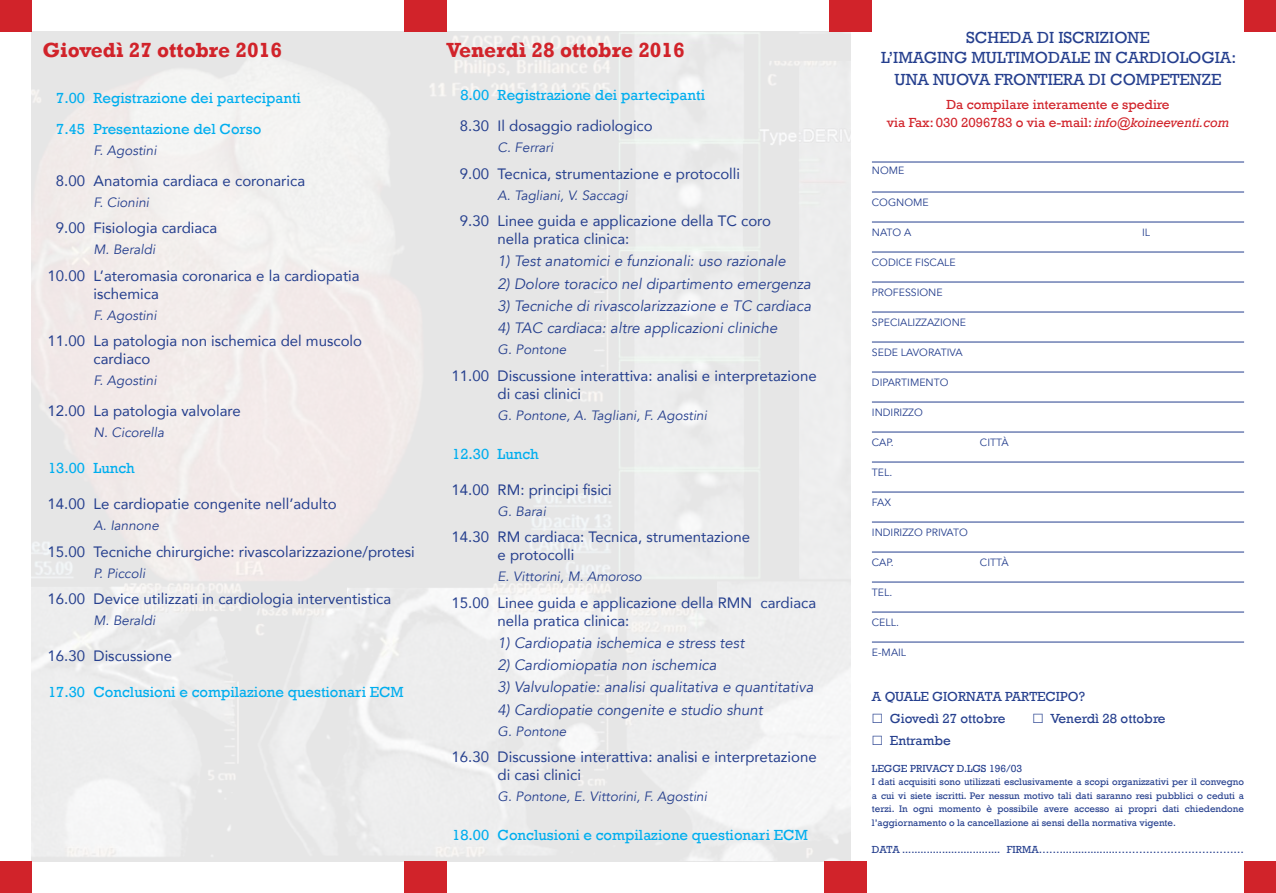
<style>
.page{position:relative;width:1276px;height:893px;background:#fff}
.page>*{position:absolute;margin:0;border:0;box-sizing:border-box;transform-origin:0 0}
.t1{font:700 21px "Rockwell";color:#d1232a}
.t2{font:16.5px/21.6px "Rockwell";color:#253f8e;text-align:center}
.t3{font:15px "Avenir";color:#253f8e}
.t4{font:italic 15px "Avenir";color:#253f8e}
.t5{font:15px "Rockwell";color:#00aeef}
.t6{font:italic 13.5px "Avenir";color:#253f8e}
.t7{font:13.5px "Rockwell";color:#d1232a}
.t8{font:13.5px "Rockwell";color:#253f8e}
.t9{font:10.5px "Avenir";color:#253f8e}
.t10{font:10.5px "Rockwell";color:#253f8e}
.t11{font:9.75px/13.5px "Rockwell";color:#253f8e;text-align:justify}
.s1{font-style:italic}
.s2{font-family:"European Pi Three"}
</style>
<div class="page">
<div style="left:0;top:0;width:32px;height:32px;background:#d1232a"></div>
<div style="left:1244px;top:0;width:32px;height:32px;background:#d1232a"></div>
<div style="left:1244px;top:861px;width:32px;height:32px;background:#d1232a"></div>
<div style="left:404px;top:0;width:42px;height:32px;background:#d1232a"></div>
<div style="left:829px;top:0;width:43px;height:32px;background:#d1232a"></div>
<div style="left:404px;top:861px;width:42px;height:32px;background:#d1232a"></div>
<div style="left:824px;top:861px;width:42px;height:32px;background:#d1232a"></div>
<div style="left:0;top:861px;width:32px;height:32px;background:#d1232a"></div>
<hr style="left:872px;top:162px;width:372px;height:1px;background:#253f8e">
<hr style="left:872px;top:192px;width:372px;height:1px;background:#253f8e">
<hr style="left:872px;top:222px;width:372px;height:1px;background:#253f8e">
<hr style="left:872px;top:252px;width:372px;height:1px;background:#253f8e">
<hr style="left:872px;top:282px;width:372px;height:1px;background:#253f8e">
<hr style="left:872px;top:312px;width:372px;height:1px;background:#253f8e">
<hr style="left:872px;top:342px;width:372px;height:1px;background:#253f8e">
<hr style="left:872px;top:372px;width:372px;height:1px;background:#253f8e">
<hr style="left:872px;top:402px;width:372px;height:1px;background:#253f8e">
<hr style="left:872px;top:432px;width:372px;height:1px;background:#253f8e">
<hr style="left:872px;top:462px;width:372px;height:1px;background:#253f8e">
<hr style="left:872px;top:492px;width:372px;height:1px;background:#253f8e">
<hr style="left:872px;top:522px;width:372px;height:1px;background:#253f8e">
<hr style="left:872px;top:552px;width:372px;height:1px;background:#253f8e">
<hr style="left:872px;top:582px;width:372px;height:1px;background:#253f8e">
<hr style="left:872px;top:612px;width:372px;height:1px;background:#253f8e">
<hr style="left:872px;top:642px;width:372px;height:1px;background:#253f8e">
<p class="t1" style="left:43px;top:37px;width:241px">Giovedì 27 ottobre 2016</p>
<p class="t5" style="left:56px;top:90px;width:246px">7.00 Registrazione dei partecipanti</p>
<p class="t5" style="left:56px;top:120px;width:206px">7.45 Presentazione del Corso</p>
<p class="t6" style="left:94px;top:142px;width:65px">F. Agostini</p>
<p class="t3" style="left:56px;top:168px;width:251px">8.00 Anatomia cardiaca e coronarica</p>
<p class="t6" style="left:94px;top:194px;width:57px">F. Cionini</p>
<p class="t3" style="left:56px;top:216px;width:163px">9.00 Fisiologia cardiaca</p>
<p class="t6" style="left:94px;top:242px;width:63px">M. Beraldi</p>
<p class="t3" style="left:48px;top:263px;width:314px">10.00 L’ateromasia coronarica e la cardiopatia</p>
<p class="t3" style="left:94px;top:281px;width:67px">ischemica</p>
<p class="t6" style="left:94px;top:307px;width:65px">F. Agostini</p>
<p class="t3" style="left:48px;top:329px;width:316px">11.00 La patologia non ischemica del muscolo</p>
<p class="t3" style="left:94px;top:347px;width:58px">cardiaco</p>
<p class="t6" style="left:94px;top:373px;width:65px">F. Agostini</p>
<p class="t3" style="left:48px;top:399px;width:195px">12.00 La patologia valvolare</p>
<p class="t6" style="left:94px;top:424px;width:72px">N. Cicorella</p>
<p class="t5" style="left:48px;top:459px;width:88px">13.00 Lunch</p>
<p class="t3" style="left:48px;top:492px;width:291px">14.00 Le cardiopatie congenite nell’adulto</p>
<p class="t6" style="left:94px;top:517px;width:67px">A. Iannone</p>
<p class="t3" style="left:48px;top:539px;width:369px">15.00 Tecniche chirurgiche: rivascolarizzazione/protesi</p>
<p class="t6" style="left:94px;top:565px;width:53px">P. Piccoli</p>
<p class="t3" style="left:48px;top:587px;width:345px">16.00 Device utilizzati in cardiologia interventistica</p>
<p class="t6" style="left:94px;top:612px;width:63px">M. Beraldi</p>
<p class="t3" style="left:48px;top:644px;width:126px">16.30 Discussione</p>
<p class="t5" style="left:48px;top:683px;width:357px">17.30 Conclusioni e compilazione questionari ECM</p>
<p class="t1" style="left:446px;top:37px;width:240px">Venerdì 28 ottobre 2016</p>
<p class="t5" style="left:460px;top:87px;width:246px">8.00 Registrazione dei partecipanti</p>
<p class="t3" style="left:460px;top:114px;width:194px">8.30 Il dosaggio radiologico</p>
<p class="t6" style="left:497px;top:139px;width:57px">C. Ferrari</p>
<p class="t3" style="left:460px;top:161px;width:282px">9.00 Tecnica, strumentazione e protocolli</p>
<p class="t6" style="left:497px;top:187px;width:132px">A. Tagliani, V. Saccagi</p>
<p class="t3" style="left:460px;top:209px;width:313px">9.30 Linee guida e applicazione della TC coro</p>
<p class="t3" style="left:497px;top:227px;width:133px">nella pratica clinica:</p>
<p class="t4" style="left:497px;top:252px;width:290px">1) Test anatomici e funzionali: uso razionale</p>
<p class="t4" style="left:497px;top:274px;width:315px">2) Dolore toracico nel dipartimento emergenza</p>
<p class="t4" style="left:497px;top:297px;width:315px">3) Tecniche di rivascolarizzazione e TC cardiaca</p>
<p class="t4" style="left:497px;top:319px;width:281px">4) TAC cardiaca: altre applicazioni cliniche</p>
<p class="t6" style="left:497px;top:341px;width:70px">G. Pontone</p>
<p class="t3" style="left:451px;top:363px;width:367px">11.00 Discussione interattiva: analisi e interpretazione</p>
<p class="t3" style="left:497px;top:381px;width:85px">di casi clinici</p>
<p class="t6" style="left:497px;top:407px;width:211px">G. Pontone, A. Tagliani, F. Agostini</p>
<p class="t5" style="left:452px;top:445px;width:88px">12.30 Lunch</p>
<p class="t3" style="left:451px;top:477px;width:162px">14.00 RM: principi fisici</p>
<p class="t6" style="left:497px;top:503px;width:50px">G. Barai</p>
<p class="t3" style="left:451px;top:525px;width:300px">14.30 RM cardiaca: Tecnica, strumentazione</p>
<p class="t3" style="left:497px;top:543px;width:78px">e protocolli</p>
<p class="t6" style="left:497px;top:568px;width:146px">E. Vittorini, M. Amoroso</p>
<p class="t3" style="left:451px;top:590px;width:366px">15.00 Linee guida e applicazione della RMN cardiaca</p>
<p class="t3" style="left:497px;top:608px;width:133px">nella pratica clinica:</p>
<p class="t4" style="left:497px;top:634px;width:248px">1) Cardiopatia ischemica e stress test</p>
<p class="t4" style="left:497px;top:656px;width:220px">2) Cardiomiopatia non ischemica</p>
<p class="t4" style="left:497px;top:678px;width:317px">3) Valvulopatie: analisi qualitativa e quantitativa</p>
<p class="t4" style="left:497px;top:700px;width:267px">4) Cardiopatie congenite e studio shunt</p>
<p class="t6" style="left:497px;top:723px;width:70px">G. Pontone</p>
<p class="t3" style="left:451px;top:745px;width:367px">16.30 Discussione interattiva: analisi e interpretazione</p>
<p class="t3" style="left:497px;top:763px;width:85px">di casi clinici</p>
<p class="t6" style="left:497px;top:788px;width:211px">G. Pontone, E. Vittorini, F. Agostini</p>
<p class="t5" style="left:452px;top:826px;width:357px">18.00 Conclusioni e compilazione questionari ECM</p>
<p class="t2" style="left:966px;top:27px;width:185px">SCHEDA DI ISCRIZIONE</p>
<p class="t2" style="left:881px;top:47px;width:357px">L’IMAGING MULTIMODALE IN CARDIOLOGIA:<br>UNA NUOVA FRONTIERA DI COMPETENZE</p>
<p class="t7" style="left:946px;top:97px;width:225px">Da compilare interamente e spedire</p>
<p class="t7" style="left:887px;top:115px;width:344px">via Fax: 030 2096783 o via e-mail: <span class="s1">info@koineeventi.com</span></p>
<p class="t9" style="left:872px;top:164px;width:34px">NOME</p>
<p class="t9" style="left:872px;top:196px;width:58px">COGNOME</p>
<p class="t9" style="left:872px;top:226px;width:41px">NATO A</p>
<p class="t9" style="left:1142px;top:226px;width:10px">IL</p>
<p class="t9" style="left:872px;top:256px;width:85px">CODICE FISCALE</p>
<p class="t9" style="left:872px;top:286px;width:72px">PROFESSIONE</p>
<p class="t9" style="left:872px;top:316px;width:96px">SPECIALIZZAZIONE</p>
<p class="t9" style="left:872px;top:346px;width:92px">SEDE LAVORATIVA</p>
<p class="t9" style="left:872px;top:376px;width:78px">DIPARTIMENTO</p>
<p class="t9" style="left:872px;top:406px;width:52px">INDIRIZZO</p>
<p class="t9" style="left:872px;top:436px;width:23px">CAP.</p>
<p class="t9" style="left:980px;top:436px;width:30px">CITTÀ</p>
<p class="t9" style="left:872px;top:466px;width:22px">TEL.</p>
<p class="t9" style="left:872px;top:496px;width:21px">FAX</p>
<p class="t9" style="left:872px;top:526px;width:97px">INDIRIZZO PRIVATO</p>
<p class="t9" style="left:872px;top:556px;width:23px">CAP.</p>
<p class="t9" style="left:980px;top:556px;width:30px">CITTÀ</p>
<p class="t9" style="left:872px;top:586px;width:22px">TEL.</p>
<p class="t9" style="left:872px;top:616px;width:29px">CELL.</p>
<p class="t9" style="left:872px;top:646px;width:36px">E-MAIL</p>
<p class="t8" style="left:872px;top:688px;width:215px">A QUALE GIORNATA PARTECIPO?</p>
<p class="t8" style="left:872px;top:710px;width:135px"><span class="s2">l</span> Giovedì 27 ottobre</p>
<p class="t8" style="left:1032px;top:710px;width:135px"><span class="s2">l</span> Venerdì 28 ottobre</p>
<p class="t8" style="left:872px;top:733px;width:80px"><span class="s2">l</span> Entrambe</p>
<p class="t10" style="left:872px;top:762px;width:152px">LEGGE PRIVACY D.LGS 196/03</p>
<p class="t11" style="left:872px;top:775px;width:374px">I dati acquisiti sono utilizzati esclusivamente a scopi organizzativi per il convegno a cui vi siete iscritti. Per nessun motivo tali dati saranno resi pubblici o ceduti a terzi. In ogni momento è possibile avere accesso ai propri dati chiedendone l’aggiornamento o la cancellazione ai sensi della normativa vigente.</p>
<p class="t10" style="left:872px;top:843px;width:374px">DATA ................................ FIRMA……...................………………………………</p>
</div>
